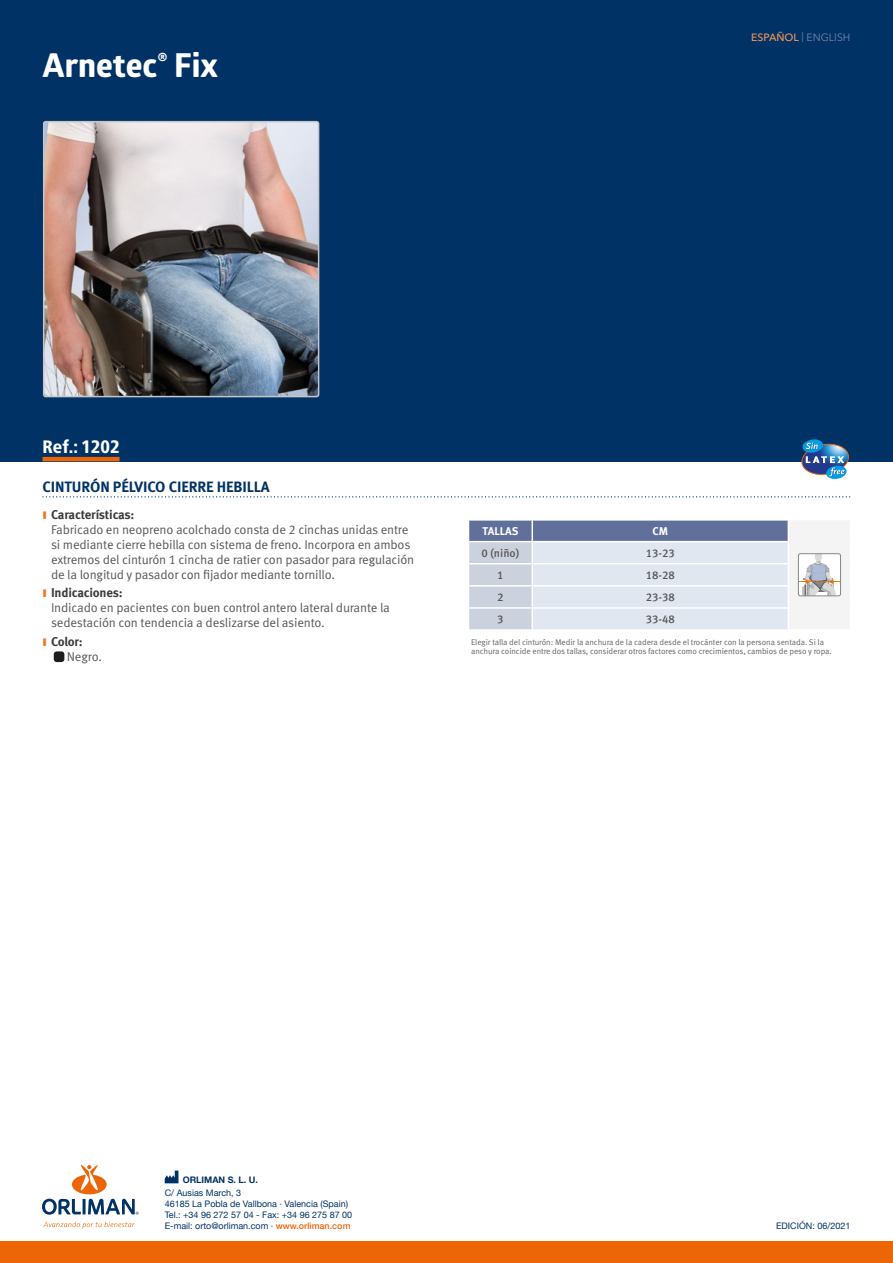
<style>
.page{position:relative;width:893px;height:1263px;background:#fff}
.page>*{position:absolute;margin:0;border:0;box-sizing:border-box;transform-origin:0 0}
.t1{font:700 33px "Globerx";color:#fff}
.t2{font:800 condensed 18px "Frutiger Neue LTW1 G";color:#fff}
.t3{font:700 15px "Meta Pro";letter-spacing:-.01em;color:#003265}
.t4{font:12.75px/15px "Meta Pro Norm";letter-spacing:-.015em;color:#575756}
.t5{font:700 12.75px "Meta Pro";letter-spacing:-.015em;color:#3c3c3b}
.t6{font:500 11.25px "Meta Pro";color:#575756}
.t7{font:700 11.25px "Meta Pro";color:#fff}
.t8{font:10.5px "Avenir Next Cyr";color:#7884ab}
.t9{font:9px/10.8px "Helvetica Neue";color:#003265}
.t10{font:700 9px "Helvetica Neue";color:#003265}
.t11{font:8.25px/9px "Meta Pro Norm";letter-spacing:-.01em;color:#646363}
.s1{font-weight:500;color:#f49855}
.s2{font-weight:500;color:#ec6608}
</style>
<div class="page">
<div style="left:0;top:0;width:893px;height:461px;background:#003265"></div>
<svg style="left:165px;top:1170px;width:13px;height:13px"></svg>
<div style="left:0;top:1242px;width:893px;height:21px;background:#ec6608"></div>
<svg style="left:43px;top:1221px;width:92px;height:8px"></svg>
<svg style="left:42px;top:1165px;width:97px;height:50px"></svg>
<svg style="left:801px;top:439px;width:49px;height:40px"></svg>
<hr style="left:43px;top:457px;width:77px;height:4px;background:#ec6608">
<svg style="left:43px;top:496px;width:807px;height:1px"></svg>
<div style="left:54px;top:651px;width:10px;height:11px;background:#1d1d1b;border-radius:3px"></div>
<div style="left:788px;top:519px;width:62px;height:111px;background:#f4f4f4"></div>
<hr style="left:788px;top:519px;width:63px;height:1px;background:#fff">
<svg style="left:468px;top:520px;width:321px;height:109px;background:#c8cfdf"></svg>
<hr style="left:532px;top:629px;width:257px;height:2px;background:#fff">
<hr style="left:789px;top:629px;width:62px;height:2px;background:#fff">
<svg style="left:798px;top:555px;width:41px;height:41px"></svg>
<div style="left:798px;top:553px;width:43px;height:43px;border:1px solid #878787;border-radius:2px"></div>
<img style="left:46px;top:124px;width:273px;height:273px">
<div style="left:43px;top:121px;width:276px;height:276px;border:2px solid #c6c6c6;border-radius:2px"></div>
<h1 class="t1" style="left:43px;top:41px;width:177px">Arnetec<sup>®</sup> Fix</h1>
<p class="t8" style="left:751px;top:31px;width:101px"><span class="s1">ESPAÑOL</span> | ENGLISH</p>
<h2 class="t2" style="left:43px;top:436px;width:79px">Ref.: 1202</h2>
<p class="t3" style="left:43px;top:475px;width:229px">CINTURÓN PÉLVICO CIERRE HEBILLA</p>
<p class="t5" style="left:43px;top:505px;width:93px"><sup>▍</sup> Características:</p>
<p class="t4" style="left:51px;top:521px;width:365px">Fabricado en neopreno acolchado consta de 2 cinchas unidas entre si mediante cierre hebilla con sistema de freno. Incorpora en ambos extremos del cinturón 1 cincha de ratier con pasador para regulación de la longitud y pasador con fijador mediante tornillo.</p>
<p class="t5" style="left:43px;top:583px;width:82px"><sup>▍</sup> Indicaciones:</p>
<p class="t4" style="left:51px;top:600px;width:340px">Indicado en pacientes con buen control antero lateral durante la sedestación con tendencia a deslizarse del asiento.</p>
<p class="t5" style="left:43px;top:631px;width:42px"><sup>▍</sup> Color:</p>
<p class="t4" style="left:67px;top:648px;width:37px">Negro.</p>
<p class="t7" style="left:483px;top:522px;width:37px">TALLAS</p>
<p class="t7" style="left:652px;top:522px;width:17px">CM</p>
<p class="t6" style="left:481px;top:544px;width:39px">0 (niño)</p>
<p class="t6" style="left:646px;top:544px;width:31px">13-23</p>
<p class="t6" style="left:497px;top:566px;width:8px">1</p>
<p class="t6" style="left:646px;top:566px;width:31px">18-28</p>
<p class="t6" style="left:497px;top:588px;width:8px">2</p>
<p class="t6" style="left:646px;top:588px;width:31px">23-38</p>
<p class="t6" style="left:497px;top:611px;width:8px">3</p>
<p class="t6" style="left:646px;top:611px;width:31px">33-48</p>
<p class="t11" style="left:471px;top:637px;width:362px">Elegir talla del cinturón: Medir la anchura de la cadera desde el trocánter con la persona sentada. Si la anchura coincide entre dos tallas, considerar otros factores como crecimientos, cambios de peso y ropa.</p>
<p class="t10" style="left:183px;top:1173px;width:77px">ORLIMAN S. L. U.</p>
<p class="t9" style="left:165px;top:1188px;width:189px">C/ Ausias March, 3<br>46185 La Pobla de Vallbona · Valencia (Spain)<br>Tel.: +34 96 272 57 04 - Fax: +34 96 275 87 00<br>E-mail: orto@orliman.com · <span class="s2">www.orliman.com</span></p>
<p class="t9" style="left:776px;top:1221px;width:76px">EDICIÓN: 06/2021</p>
</div>
